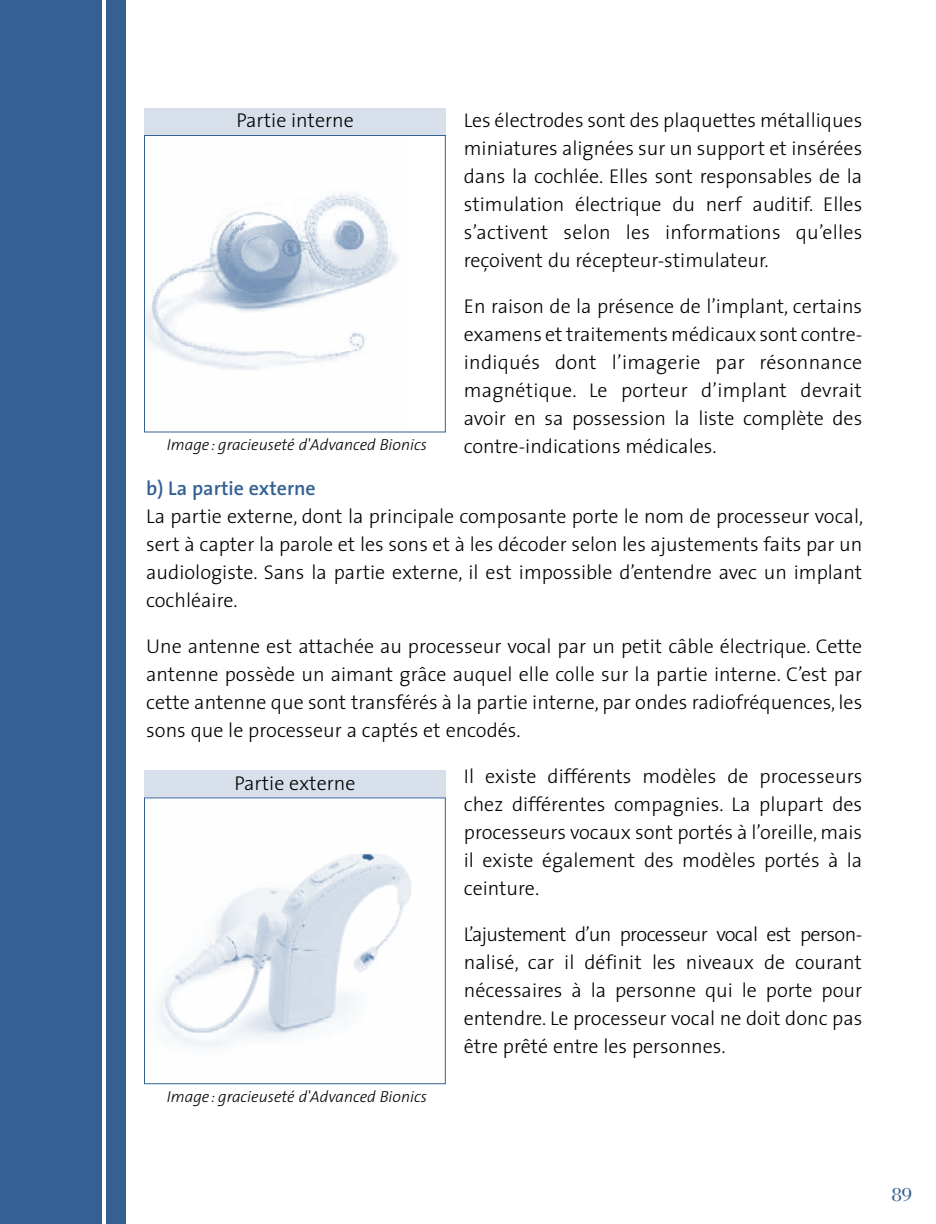
<style>
.page{position:relative;width:936px;height:1224px;background:#fff}
.page>*{position:absolute;margin:0;border:0;box-sizing:border-box;transform-origin:0 0}
.t1{font:300 20px/28px "The Sans";color:#000;text-align:justify}
.t2{font:600 20px "The Sans";color:#346094}
.t3{font:20px "Bodoni";color:#346094}
.t4{font:italic 300 16px "The Sans";color:#000}
</style>
<div class="page">
<div style="left:0;top:0;width:126px;height:1224px;background:#346094"></div>
<hr style="left:103px;top:0;width:3px;height:1224px;background:#fff">
<img style="left:146px;top:192px;width:252px;height:178px">
<div style="left:144px;top:135px;width:302px;height:297px;border:1px solid #346094"></div>
<div style="left:144px;top:108px;width:302px;height:27px;background:#d6dfea"></div>
<img style="left:158px;top:853px;width:253px;height:194px">
<div style="left:144px;top:797px;width:302px;height:287px;border:1px solid #346094"></div>
<div style="left:144px;top:770px;width:302px;height:27px;background:#d6dfea"></div>
<p class="t1" style="left:236px;top:106px;width:119px">Partie interne</p>
<p class="t4" style="left:167px;top:432px;width:262px">Image : gracieuseté d'Advanced Bionics</p>
<p class="t1" style="left:464px;top:105px;width:400px">Les électrodes sont des plaquettes métalliques miniatures alignées sur un support et insérées dans la cochlée. Elles sont responsables de la stimulation électrique du nerf auditif. Elles s’activent selon les informations qu’elles reçoivent du récepteur-stimulateur.</p>
<p class="t1" style="left:464px;top:291px;width:400px">En raison de la présence de l’implant, certains examens et traitements médicaux sont contre&shy;indiqués dont l’imagerie par résonnance magnétique. Le porteur d’implant devrait avoir en sa possession la liste complète des contre-indications médicales.</p>
<p class="t2" style="left:146px;top:471px;width:171px">b) La partie externe</p>
<p class="t1" style="left:146px;top:501px;width:719px">La partie externe, dont la principale composante porte le nom de processeur vocal, sert à capter la parole et les sons et à les décoder selon les ajustements faits par un audiologiste. Sans la partie externe, il est impossible d’entendre avec un implant cochléaire.</p>
<p class="t1" style="left:146px;top:631px;width:718px">Une antenne est attachée au processeur vocal par un petit câble électrique. Cette antenne possède un aimant grâce auquel elle colle sur la partie interne. C’est par cette antenne que sont transférés à la partie interne, par ondes radiofréquences, les sons que le processeur a captés et encodés.</p>
<p class="t1" style="left:464px;top:761px;width:400px">Il existe différents modèles de processeurs chez différentes compagnies. La plupart des processeurs vocaux sont portés à l’oreille, mais il existe également des modèles portés à la ceinture.</p>
<p class="t1" style="left:464px;top:919px;width:400px">L’ajustement d’un processeur vocal est person&shy;nalisé, car il définit les niveaux de courant nécessaires à la personne qui le porte pour entendre. Le processeur vocal ne doit donc pas être prêté entre les personnes.</p>
<p class="t1" style="left:234px;top:768px;width:123px">Partie externe</p>
<p class="t4" style="left:167px;top:1083px;width:262px">Image : gracieuseté d'Advanced Bionics</p>
<p class="t3" style="left:892px;top:1184px;width:21px">89</p>
</div>
